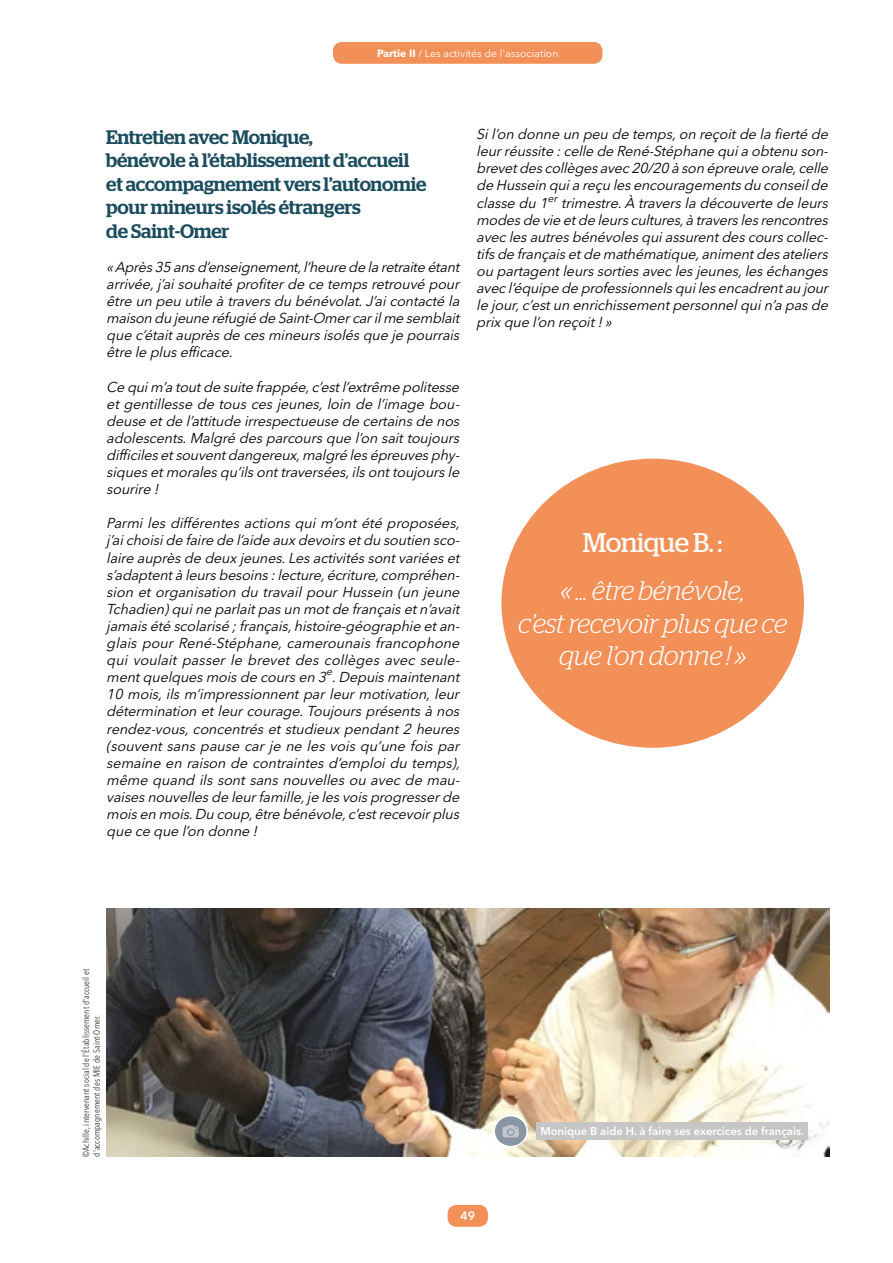
<style>
.page{position:relative;width:893px;height:1263px;background:#fff}
.page>*{position:absolute;margin:0;border:0;box-sizing:border-box;transform-origin:0 0}
.t1{font:italic 300 27px/32.4px "Stag";letter-spacing:-.01em;color:#fff;text-align:center}
.t2{font:27px "Stag";letter-spacing:-.015em;color:#fff}
.Texte_courant_JM{font:500 19.5px "Stag";letter-spacing:-.01em;color:#1b4c5d}
.Texte_courant_JM-2{font:italic 14.25px/17.1px "Avenir Next LT Pro";letter-spacing:-.01em;color:#000;text-align:justify}
.t3{font:600 12.15px "Avenir Next LT Pro";color:#fff}
.t4{font:600 11.25px "Avenir Next LT Pro";color:#fff}
.t5{font:10.5px "Avenir Next LT Pro";color:#fff}
.Texte_courant_JM-3{font:italic 10.5px "Avenir Next LT Pro";color:#000}
.t6{font:condensed 9px/10.8px "Avenir Next LT Pro";letter-spacing:.01em;color:#3c3c3b}
.s1{font-weight:700}
</style>
<div class="page">
<div style="left:333px;top:42px;width:269px;height:22px;background:#f39058;border-radius:9px"></div>
<div style="left:448px;top:1205px;width:40px;height:22px;background:#f39058;border-radius:9px"></div>
<img style="left:106px;top:908px;width:723px;height:249px">
<div style="left:501px;top:459px;width:303px;height:289px;background:#f39058;border-radius:50%"></div>
<div style="left:494px;top:1116px;width:33px;height:30px;background:#8896a3;border-radius:50%"></div>
<div style="left:493px;top:1115px;width:35px;height:32px;border:2px solid #fff;border-radius:50%"></div>
<svg style="left:503px;top:1125px;width:16px;height:12px"></svg>
<div style="left:536px;top:1123px;width:272px;height:17px;background:#c6c6c6"></div>
<p class="t5" style="left:377px;top:47px;width:183px"><span class="s1">Partie II</span> / Les activités de l'association</p>
<p class="Texte_courant_JM" style="left:106px;top:126px;width:208px">Entretien avec Monique,</p>
<p class="Texte_courant_JM" style="left:106px;top:149px;width:305px">bénévole à l’établissement d’accueil</p>
<p class="Texte_courant_JM" style="left:106px;top:172px;width:322px">et accompagnement vers l’autonomie</p>
<p class="Texte_courant_JM" style="left:106px;top:196px;width:256px">pour mineurs isolés étrangers</p>
<p class="Texte_courant_JM" style="left:106px;top:219px;width:125px">de Saint-Omer</p>
<p class="Texte_courant_JM-2" style="left:106px;top:258px;width:358px">«Après35 ansd’enseignement,l’heure de la retraite étant arrivée,j ’aisouhaité profiterde ce tempsretrouvé pour être un peu utile à traversdu bénévolat.J’aicontacté la maison du jeune réfugié de Saint-Omercarilme semblait que c’étaitauprèsde cesmineursisolésque je pourrais être le plusefficace.</p>
<p class="Texte_courant_JM-2" style="left:106px;top:378px;width:358px">Ce quim’a toutde suite frappée,c’estl’extrême politesse et gentillesse de tous ces jeunes,loin de l’image bou&shy;deuse etde l’attitude irrespectueuse de certainsde nos adolescents.Malgré desparcoursque l’on saittoujours difficilesetsouventdangereux,malgré lesépreuvesphy&shy;siquesetmoralesqu’ilsonttraversées,ilsonttoujoursle sourire !</p>
<p class="Texte_courant_JM-2" style="left:106px;top:515px;width:358px">Parmi les différentes actions qui m’ont été proposées, j ’aichoiside faire de l’aide auxdevoirsetdu soutien sco&shy;laire auprèsde deuxjeunes.Lesactivitéssontvariéeset s’adaptentà leursbesoins:lecture,écriture,compréhen&shy;sion et organisation du travail pour Hussein (un jeune Tchadien)quine parlaitpasun motde françaisetn’avait jamaisété scolarisé ;français,histoire-géographie etan&shy;glais pour René-Stéphane, camerounais francophone qui voulait passer le brevet des collèges avec seule&shy;ment quelques mois de cours en 3 . Depuis maintenant</p>
<p class="Texte_courant_JM-3" style="left:326px;top:665px;width:10px">e</p>
<p class="Texte_courant_JM-2" style="left:106px;top:686px;width:359px">10 mois,ils m’impressionnent par leur motivation,leur détermination etleurcourage.Toujoursprésentsà nos rendez-vous,concentrés et studieux pendant 2 heures (souvent sans pause car je ne les vois qu’une fois par semaine en raison de contraintes d’emploi du temps), même quand ils sont sans nouvelles ou avec de mau&shy;vaisesnouvellesde leurfamille,je lesvoisprogresserde moisen mois.Du coup,être bénévole,c’estrecevoirplus que ce que l’on donne !</p>
<p class="Texte_courant_JM-2" style="left:476px;top:126px;width:357px">Sil’on donne un peu de temps,on reçoitde la fierté de leurréussite :celle de René-Stéphane quia obtenu son&shy;brevetdescollègesavec20/20 à son épreuve orale,celle de Hussein quia reçu lesencouragementsdu conseilde classe du 1<sup>er</sup> trimestre.À traversla découverte de leurs modesde vie etde leurscultures,à traverslesrencontres avec lesautresbénévolesquiassurentdescourscollec&shy;tifsde françaisetde mathématique,animentdesateliers ou partagentleurssortiesavec lesjeunes,leséchanges avecl’équipe de professionnelsquilesencadrentau jour le jour,c’estun enrichissementpersonnelquin’a pasde prixque l’on reçoit!»</p>
<p class="t2" style="left:583px;top:527px;width:141px">Monique B. :</p>
<p class="t1" style="left:561px;top:574px;width:186px">« ... être bénévole,</p>
<p class="t1" style="left:518px;top:607px;width:271px">c’est recevoir plus que ce que l’on donne ! »</p>
<p class="t6" style="left:80px;top:1157px;width:190px;rotate:-90deg">©Achille, intervenant social de l'Établissement d'accueil et d'accompagnement des MIE de Saint-Omer.</p>
<p class="t4" style="left:540px;top:1125px;width:265px">Monique B aide H. à faire ses exercices de français.</p>
<p class="t3" style="left:460px;top:1209px;width:16px">49</p>
</div>
